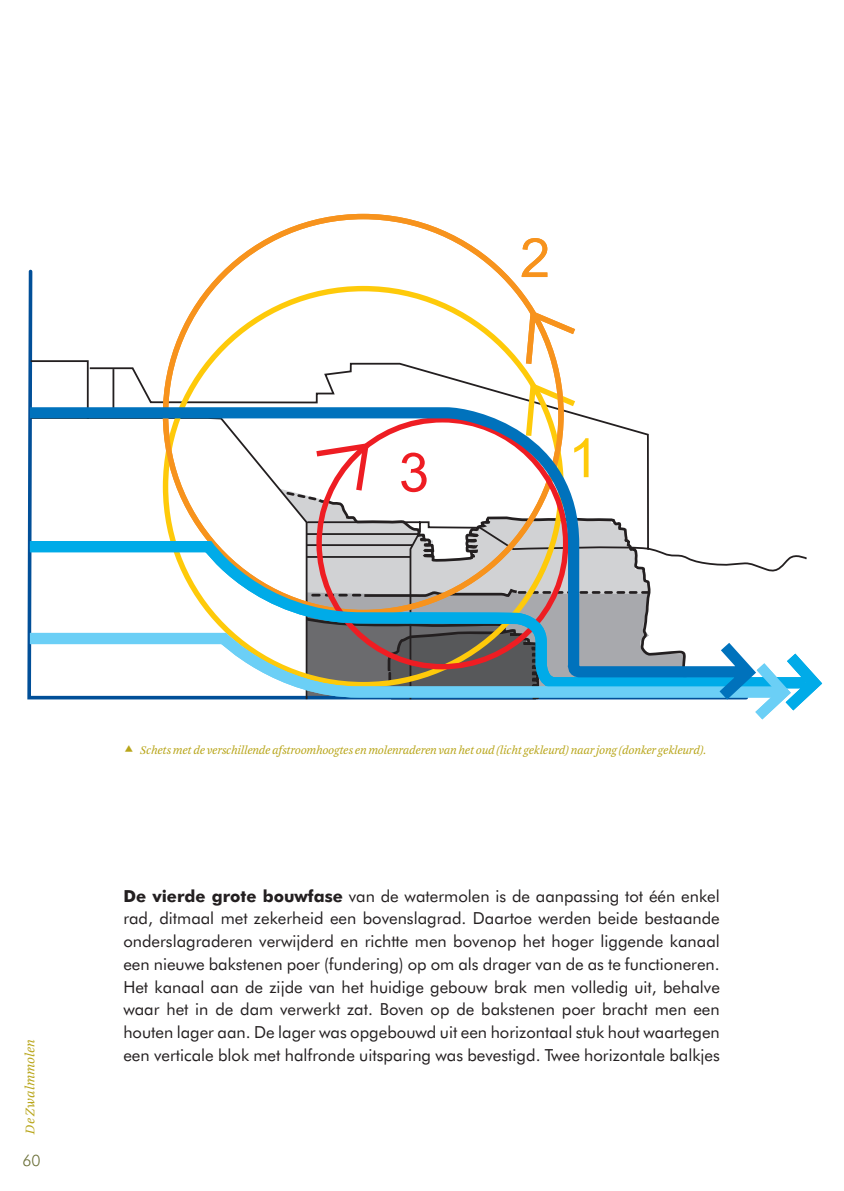
<style>
.page{position:relative;width:844px;height:1191px;background:#fff}
.page>*{position:absolute;margin:0;border:0;box-sizing:border-box;transform-origin:0 0}
.t1{font:54.07px "Arial";color:#f7931d}
.t2{font:54.07px "Arial";color:#ee1d23}
.t3{font:54.07px "Arial";color:#feca0a}
.t4{font:16.62px/22.8px "Futura BT";color:#231f20;text-align:justify}
.t5{font:300 15.75px "Futura BT";color:#696e36}
.t6{font:italic 14px "Arnhem Blond";color:#b8a519}
.t7{font:italic 12.25px "Arnhem Blond";letter-spacing:-.025em;color:#b8a519}
.s1{font-weight:700}
</style>
<div class="page">
<svg style="left:28px;top:268px;width:504px;height:133px"></svg>
<svg style="left:29px;top:359px;width:532px;height:42px"></svg>
<svg style="left:522px;top:378px;width:53px;height:23px"></svg>
<svg style="left:522px;top:306px;width:53px;height:63px"></svg>
<svg style="left:763px;top:555px;width:60px;height:152px"></svg>
<svg style="left:755px;top:652px;width:42px;height:68px"></svg>
<svg style="left:763px;top:627px;width:29px;height:76px"></svg>
<svg style="left:27px;top:401px;width:736px;height:310px"></svg>
<h1 class="t2" style="left:399px;top:437px;width:32px">3</h1>
<h1 class="t1" style="left:520px;top:223px;width:32px">2</h1>
<h1 class="t3" style="left:568px;top:423px;width:32px">1</h1>
<p class="t6" style="left:22px;top:1133px;width:96px;rotate:-90deg">De Zwalmmolen</p>
<p class="t5" style="left:23px;top:1151px;width:20px">60</p>
<p class="t7" style="left:140px;top:743px;width:567px">Schets met de verschillende afstroomhoogtes en molenraderen van het oud (licht gekleurd) naar jong (donker gekleurd).</p>
<p class="t4" style="left:123px;top:884px;width:598px"><span class="s1">De vierde grote bouwfase</span> van de watermolen is de aanpassing tot één enkel rad, ditmaal met zekerheid een bovenslagrad. Daartoe werden beide bestaande onderslagraderen verwijderd en richtte men bovenop het hoger liggende kanaal een nieuwe bakstenen poer (fundering) op om als drager van de as te functioneren.<br>Het kanaal aan de zijde van het huidige gebouw brak men volledig uit, behalve waar het in de dam verwerkt zat. Boven op de bakstenen poer bracht men een houten lager aan. De lager was opgebouwd uit een horizontaal stuk hout waartegen een verticale blok met halfronde uitsparing was bevestigd. Twee horizontale balkjes</p>
</div>
